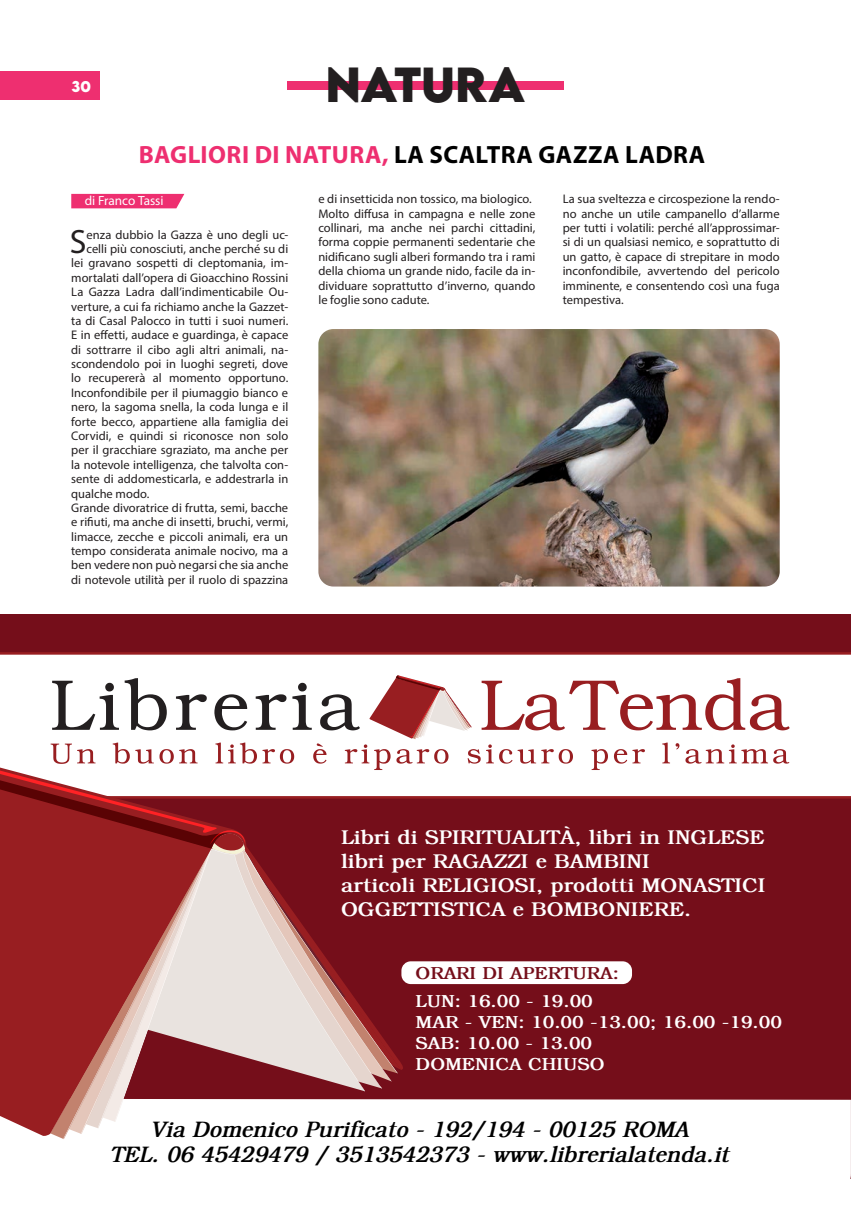
<style>
.page{position:relative;width:851px;height:1205px;background:#fff}
.page>*{position:absolute;margin:0;border:0;box-sizing:border-box;transform-origin:0 0}
.t1{font:700 43.75px "LEMONMILK";letter-spacing:-.01em;color:#231f20}
.t2{font:33.88px "Myriad Pro";color:#231f20}
.t3{font:700 25px "Myriad Pro";letter-spacing:.02em;color:#000}
.t4{font:italic 700 22.5px/25px "Bookman";color:#000;text-align:center;scale:.9 1}
.t5{font:700 20px/24px "Bookman";color:#fff}
.t6{font:700 17.5px/21px "Bookman";color:#fff}
.t7{font:700 17.5px "Bookman";color:#750e1a}
.t8{font:700 13.75px "LEMONMILK";color:#fff}
.t9{font:13.25px "Myriad Pro";letter-spacing:-.005em;color:#fff}
.t10{font:12.5px/14.4px "Myriad Pro";color:#231f20}
.s1{color:#ee2f70}
</style>
<div class="page">
<div style="left:287px;top:81px;width:276px;height:8px;background:#ee2f70"></div>
<div style="left:0;top:71px;width:99px;height:28px;background:#ee2f70"></div>
<div style="left:0;top:614px;width:850px;height:564px;background:#750e1a"></div>
<div style="left:0;top:1099px;width:850px;height:79px;background:#fff"></div>
<svg style="left:0;top:652px;width:850px;height:146px;background:#f5ebeb"></svg>
<svg style="left:0;top:675px;width:789px;height:498px"></svg>
<div style="left:401px;top:961px;width:231px;height:23px;background:#fff;border-radius:9px"></div>
<div style="left:71px;top:194px;width:113px;height:14px;background:#ee2f70"></div>
<img style="left:318px;top:329px;width:461px;height:257px">
<p class="t8" style="left:72px;top:77px;width:21px">30</p>
<h1 class="t1" style="left:325px;top:54px;width:202px">NATURA</h1>
<h3 class="t3" style="left:139px;top:139px;width:568px"><span class="s1">BAGLIORI DI NATURA,</span> LA SCALTRA GAZZA LADRA</h3>
<p class="t9" style="left:85px;top:192px;width:80px">di Franco Tassi</p>
<p class="t10" style="left:318px;top:192px;width:218px">e di insetticida non tossico, ma biologico.<br>Molto diffusa in campagna e nelle zone collinari, ma anche nei parchi cittadini, forma coppie permanenti sedentarie che nidificano sugli alberi formando tra i rami della chioma un grande nido, facile da in&shy;dividuare soprattutto d’inverno, quando le foglie sono cadute.</p>
<p class="t10" style="left:562px;top:192px;width:218px;text-align:justify">La sua sveltezza e circospezione la rendo&shy;no anche un utile campanello d’allarme per tutti i volatili: perché all’approssimar&shy;si di un qualsiasi nemico, e soprattutto di un gatto, è capace di strepitare in modo inconfondibile, avvertendo del pericolo imminente, e consentendo così una fuga tempestiva.</p>
<h2 class="t2" style="left:70px;top:221px;width:18px">S</h2>
<p class="t10" style="left:86px;top:227px;width:203px">enza dubbio la Gazza è uno degli uc-</p>
<p class="t10" style="left:86px;top:241px;width:203px">celli più conosciuti, anche perché su di</p>
<p class="t10" style="left:71px;top:256px;width:218px">lei gravano sospetti di cleptomania, im-</p>
<p class="t10" style="left:71px;top:270px;width:218px">mortalati dall’opera di Gioacchino Rossini</p>
<p class="t10" style="left:71px;top:285px;width:218px">La Gazza Ladra dall’indimenticabile Ou-</p>
<p class="t10" style="left:71px;top:299px;width:218px">verture, a cui fa richiamo anche la Gazzet-</p>
<p class="t10" style="left:71px;top:313px;width:218px">ta di Casal Palocco in tutti i suoi numeri.</p>
<p class="t10" style="left:71px;top:328px;width:218px">E in effetti, audace e guardinga, è capace</p>
<p class="t10" style="left:71px;top:342px;width:218px">di sottrarre il cibo agli altri animali, na-</p>
<p class="t10" style="left:71px;top:356px;width:218px">scondendolo poi in luoghi segreti, dove</p>
<p class="t10" style="left:71px;top:371px;width:218px">lo recupererà al momento opportuno.</p>
<p class="t10" style="left:71px;top:385px;width:218px">Inconfondibile per il piumaggio bianco e</p>
<p class="t10" style="left:71px;top:400px;width:218px">nero, la sagoma snella, la coda lunga e il</p>
<p class="t10" style="left:71px;top:414px;width:218px">forte becco, appartiene alla famiglia dei</p>
<p class="t10" style="left:71px;top:428px;width:218px">Corvidi, e quindi si riconosce non solo</p>
<p class="t10" style="left:71px;top:443px;width:218px">per il gracchiare sgraziato, ma anche per</p>
<p class="t10" style="left:71px;top:457px;width:218px">la notevole intelligenza, che talvolta con-</p>
<p class="t10" style="left:71px;top:471px;width:218px">sente di addomesticarla, e addestrarla in</p>
<p class="t10" style="left:71px;top:486px;width:80px">qualche modo.</p>
<p class="t10" style="left:71px;top:500px;width:218px">Grande divoratrice di frutta, semi, bacche</p>
<p class="t10" style="left:71px;top:515px;width:218px">e rifiuti, ma anche di insetti, bruchi, vermi,</p>
<p class="t10" style="left:71px;top:529px;width:218px">limacce, zecche e piccoli animali, era un</p>
<p class="t10" style="left:71px;top:543px;width:218px">tempo considerata animale nocivo, ma a</p>
<p class="t10" style="left:71px;top:558px;width:218px">ben vedere non può negarsi che sia anche</p>
<p class="t10" style="left:71px;top:572px;width:218px">di notevole utilità per il ruolo di spazzina</p>
<h3 class="t5" style="left:341px;top:825px;width:426px">Libri di SPIRITUALITÀ, libri in INGLESE libri per RAGAZZI e BAMBINI<br>articoli RELIGIOSI, prodotti MONASTICI OGGETTISTICA e BOMBONIERE.</h3>
<h3 class="t7" style="left:415px;top:962px;width:205px">ORARI DI APERTURA:</h3>
<h3 class="t6" style="left:415px;top:991px;width:368px">LUN: 16.00 - 19.00<br>MAR - VEN: 10.00 -13.00; 16.00 -19.00<br>SAB: 10.00 - 13.00<br>DOMENICA CHIUSO</h3>
<h3 class="t4" style="left:110px;top:1117px;width:689px">Via Domenico Purificato - 192/194 - 00125 ROMA<br>TEL. 06 45429479 / 3513542373 - www.librerialatenda.it</h3>
</div>
